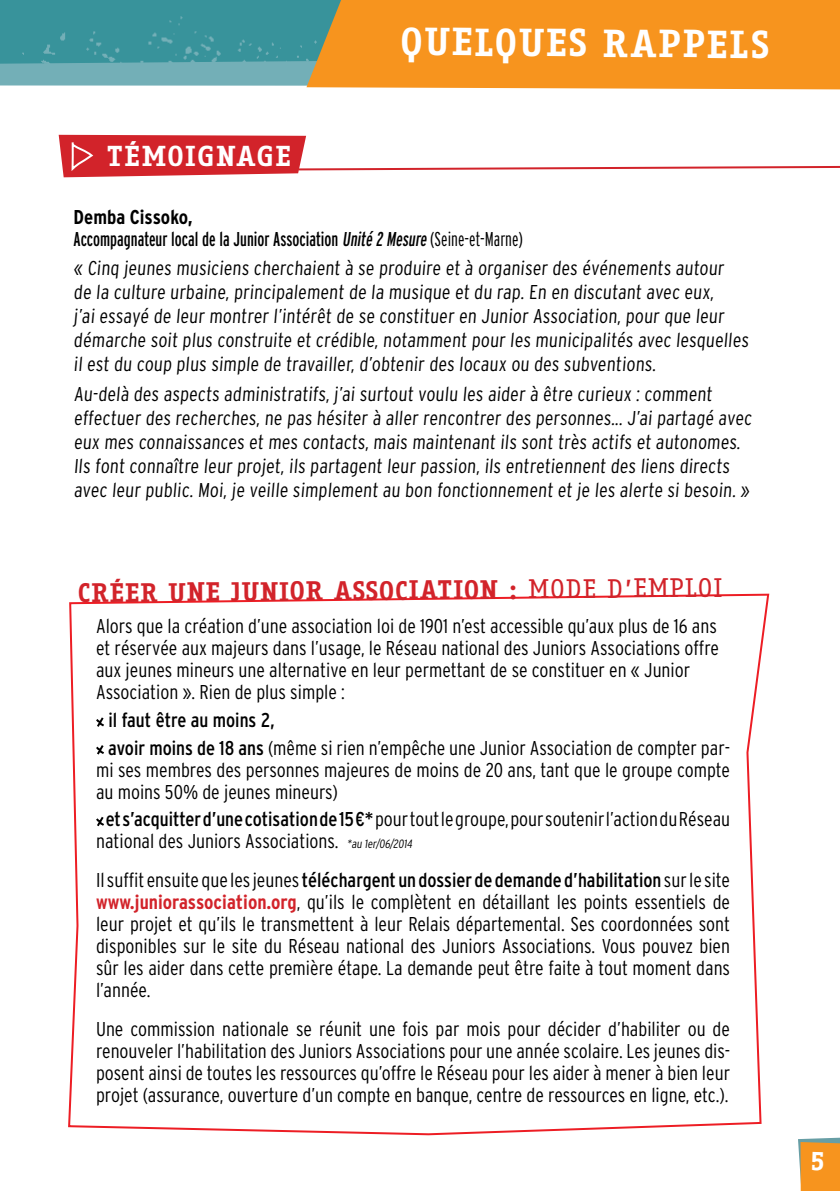
<style>
.page{position:relative;width:840px;height:1191px;background:#fff}
.page>*{position:absolute;margin:0;border:0;box-sizing:border-box;transform-origin:0 0}
.t1{font:700 38px "Fago Office Serif";letter-spacing:.04em;color:#fff}
.t2{font:700 28px "Fago Office Serif";letter-spacing:.06em;color:#fff}
.t3{font:700 26px "Fago Office Serif";letter-spacing:.03em;color:#d2232a}
.t4{font:300 condensed 20px/22px "Interstate";color:#000}
.t5{font:extra-condensed 20px/22px "Interstate";color:#000}
.s1{font-weight:700;font-stretch:condensed}
.s2{font-weight:300}
.s3{font-weight:400}
.s4{font-size:12px}
.s5{font-weight:700;color:#d2232a}
</style>
<div class="page">
<div style="left:0;top:0;width:839px;height:86px;background:#73afb7"></div>
<svg style="left:0;top:0;width:23px;height:64px"></svg>
<img style="left:23px;top:0;width:283px;height:64px">
<div style="left:306px;top:0;width:533px;height:89px;background:#f7941e"></div>
<svg style="left:59px;top:135px;width:780px;height:42px"></svg>
<svg style="left:68px;top:593px;width:702px;height:543px"></svg>
<svg style="left:94px;top:715px;width:12px;height:14px"></svg>
<svg style="left:94px;top:743px;width:12px;height:14px"></svg>
<svg style="left:94px;top:814px;width:12px;height:14px"></svg>
<svg style="left:798px;top:1137px;width:41px;height:54px"></svg>
<h2 class="t2" style="left:106px;top:140px;width:186px">TÉMOIGNAGE</h2>
<h1 class="t1" style="left:400px;top:21px;width:370px">QUELQUES RAPPELS</h1>
<p class="t5" style="left:74px;top:205px;width:450px"><span class="s1">Demba Cissoko,<br></span>Accompagnateur local de la Junior Association Unité 2 Mesure <span class="s2">(Seine-et-Marne)</span></p>
<p class="t4" style="left:74px;top:256px;width:678px;line-height:24px">« Cinq jeunes musiciens cherchaient à se produire et à organiser des événements autour de la culture urbaine, principalement de la musique et du rap. En en discutant avec eux,<br>j’ai essayé de leur montrer l’intérêt de se constituer en Junior Association, pour que leur démarche soit plus construite et crédible, notamment pour les municipalités avec lesquelles il est du coup plus simple de travailler, d’obtenir des locaux ou des subventions.</p>
<p class="t4" style="left:74px;top:382px;width:681px;line-height:24px">Au-delà des aspects administratifs, j’ai surtout voulu les aider à être curieux : comment effectuer des recherches, ne pas hésiter à aller rencontrer des personnes... J’ai partagé avec eux mes connaissances et mes contacts, mais maintenant ils sont très actifs et autonomes.<br>Ils font connaître leur projet, ils partagent leur passion, ils entretiennent des liens directs avec leur public. Moi, je veille simplement au bon fonctionnement et je les alerte si besoin. »</p>
<h3 class="t3" style="left:78px;top:576px;width:645px">CRÉER UNE JUNIOR ASSOCIATION : <span class="s3">MODE D’EMPLOI</span></h3>
<p class="t4" style="left:96px;top:615px;width:624px">Alors que la création d’une association loi de 1901 n’est accessible qu’aux plus de 16 ans et réservée aux majeurs dans l’usage, le Réseau national des Juniors Associations offre aux jeunes mineurs une alternative en leur permettant de se constituer en « Junior Association ». Rien de plus simple :</p>
<p class="t4" style="left:108px;top:706px;width:623px;line-height:27.6px"><span class="s3">il faut être au moins 2,<br>avoir moins de 18 ans</span> (même si rien n’empêche une Junior Association de compter par-</p>
<p class="t4" style="left:96px;top:758px;width:635px">mi ses membres des personnes majeures de moins de 20 ans, tant que le groupe compte au moins 50% de jeunes mineurs)</p>
<p class="t4" style="left:96px;top:808px;width:635px;text-indent:10px"><span class="s3">et s’acquitter d’une cotisation de 15 €*</span> pour tout le groupe, pour soutenir l’action du Réseau national des Juniors Associations. <span class="s4">*au 1er/06/2014</span></p>
<p class="t4" style="left:96px;top:869px;width:635px;text-align:justify">Il suffit ensuite que les jeunes <span class="s3">téléchargent un dossier de demande d’habilitation</span> sur le site <span class="s5">www.juniorassociation.org</span>, qu’ils le complètent en détaillant les points essentiels de leur projet et qu’ils le transmettent à leur Relais départemental. Ses coordonnées sont disponibles sur le site du Réseau national des Juniors Associations. Vous pouvez bien sûr les aider dans cette première étape. La demande peut être faite à tout moment dans l’année.</p>
<p class="t4" style="left:96px;top:1018px;width:635px;text-align:justify">Une commission nationale se réunit une fois par mois pour décider d’habiliter ou de renouveler l’habilitation des Juniors Associations pour une année scolaire. Les jeunes dis&shy;posent ainsi de toutes les ressources qu’offre le Réseau pour les aider à mener à bien leur projet (assurance, ouverture d’un compte en banque, centre de ressources en ligne, etc.).</p>
</div>
